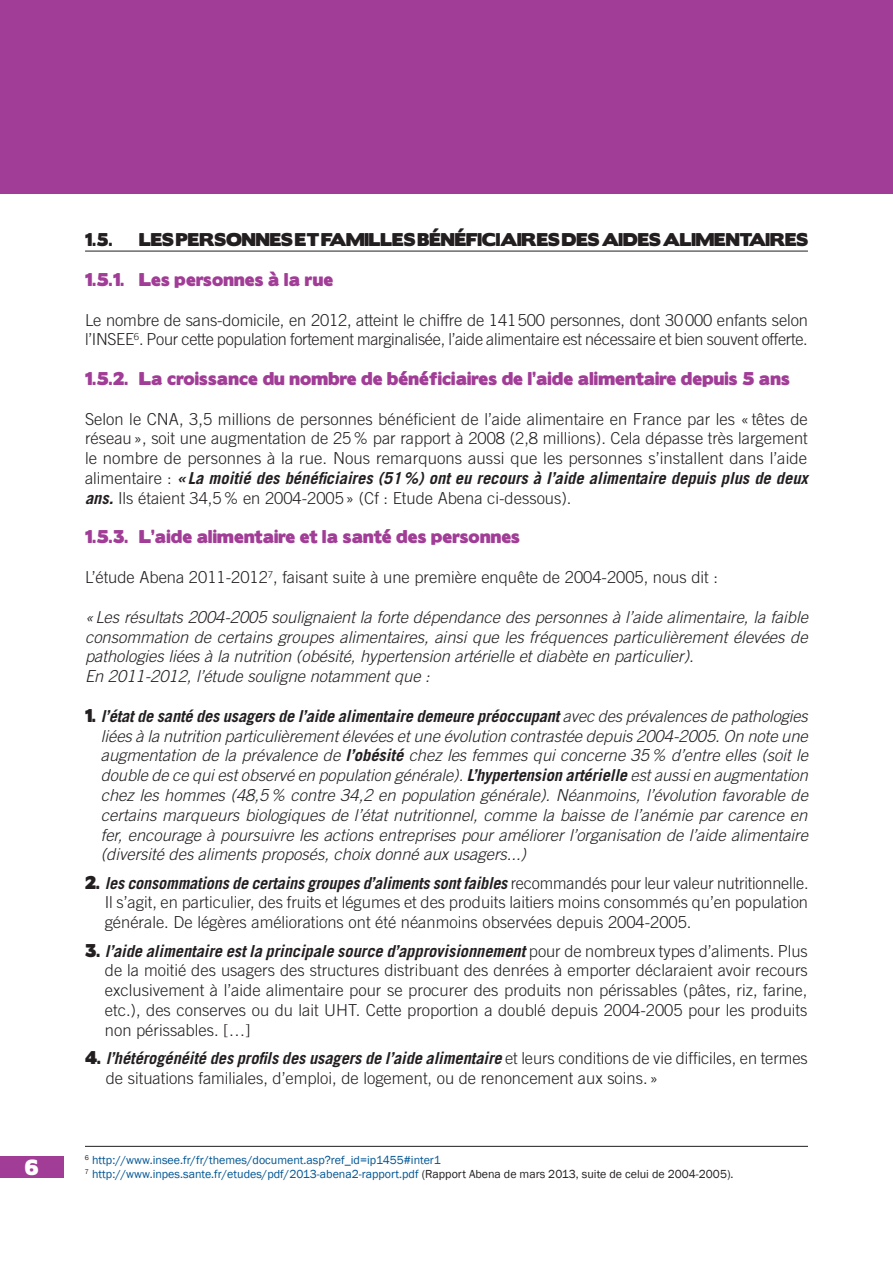
<style>
.page{position:relative;width:893px;height:1263px;background:#fff}
.page>*{position:absolute;margin:0;border:0;box-sizing:border-box;transform-origin:0 0}
.t1{font:19.5px "Boris Black Bloxx";color:#fff}
.t2{font:300 16.5px/19.8px "Trade Gothic";color:#231f20;text-align:justify}
.t3{font:italic 300 16.5px/19.8px "Trade Gothic";color:#231f20}
.t4{font:16.5px "Boris Black Bloxx";letter-spacing:.01em;color:#a13d96}
.t5{font:16.5px "Boris Black Bloxx";letter-spacing:-.01em;color:#231f20}
.t6{font:12px/14.4px "Franklin Gothic";color:#005594}
.s1{font-weight:700;font-style:italic}
.s2{font-family:"Boris Black Bloxx";font-weight:400;font-style:normal}
.s3{font-weight:700}
.s4{font-family:"Boris Black Bloxx";font-weight:400}
.s5{color:#231f20}
</style>
<div class="page">
<div style="left:0;top:0;width:893px;height:193px;background:#a13d96"></div>
<div style="left:0;top:1157px;width:64px;height:21px;background:#a13d96"></div>
<hr style="left:85px;top:251px;width:723px;height:1px;background:#231f20">
<hr style="left:85px;top:1146px;width:723px;height:1px;background:#231f20">
<p class="t1" style="left:25px;top:1154px;width:15px">6</p>
<p class="t5" style="left:85px;top:229px;width:29px">1.5.</p>
<p class="t5" style="left:139px;top:229px;width:671px">LES PERSONNES ET FAMILLES BÉNÉFICIAIRES DES AIDES ALIMENTAIRES</p>
<p class="t4" style="left:85px;top:268px;width:250px">1.5.1. Les personnes à la rue</p>
<p class="t2" style="left:85px;top:311px;width:724px">Le nombre de sans-domicile, en 2012, atteint le chiffre de 141 500 personnes, dont 30 000 enfants selon l’INSEE<sup>6</sup>. Pour cette population fortement marginalisée, l’aide alimentaire est nécessaire et bien souvent offerte.</p>
<p class="t4" style="left:85px;top:367px;width:706px">1.5.2. La croissance du nombre de bénéficiaires de l’aide alimentaire depuis 5 ans</p>
<p class="t2" style="left:85px;top:410px;width:724px">Selon le CNA, 3,5 millions de personnes bénéficient de l’aide alimentaire en France par les « têtes de réseau », soit une augmentation de 25 % par rapport à 2008 (2,8 millions). Cela dépasse très largement le nombre de personnes à la rue. Nous remarquons aussi que les personnes s’installent dans l’aide alimentaire : <span class="s1">« La moitié des bénéficiaires (51 %) ont eu recours à l’aide alimentaire depuis plus de deux ans.</span> Ils étaient 34,5 % en 2004-2005 » (Cf : Etude Abena ci-dessous).</p>
<p class="t4" style="left:85px;top:526px;width:436px">1.5.3. L’aide alimentaire et la santé des personnes</p>
<p class="t2" style="left:85px;top:569px;width:634px">L’étude Abena 2011-2012<sup>7</sup>, faisant suite à une première enquête de 2004-2005, nous dit :</p>
<p class="t3" style="left:85px;top:608px;width:724px">« Les résultats 2004-2005 soulignaient la forte dépendance des personnes à l’aide alimentaire, la faible consommation de certains groupes alimentaires, ainsi que les fréquences particulièrement élevées de pathologies liées à la nutrition (obésité, hypertension artérielle et diabète en particulier).<br>En 2011-2012, l’étude souligne notamment que :</p>
<p class="t3" style="left:101px;top:707px;width:709px;text-align:justify;text-indent:-16px"><span class="s2">1.</span> <span class="s3">l’état de santé des usagers de l’aide alimentaire demeure préoccupant</span> avec des prévalences de pathologies liées à la nutrition particulièrement élevées et une évolution contrastée depuis 2004-2005. On note une augmentation de la prévalence de <span class="s3">l’obésité</span> chez les femmes qui concerne 35 % d’entre elles (soit le double de ce qui est observé en population générale). <span class="s3">L’hypertension artérielle</span> est aussi en augmentation chez les hommes (48,5 % contre 34,2 en population générale). Néanmoins, l’évolution favorable de certains marqueurs biologiques de l’état nutritionnel, comme la baisse de l’anémie par carence en fer, encourage à poursuivre les actions entreprises pour améliorer l’organisation de l’aide alimentaire (diversité des aliments proposés, choix donné aux usagers...)</p>
<p class="t2" style="left:105px;top:874px;width:705px;text-indent:-20px"><span class="s4">2.</span> <span class="s1">les consommations de certains groupes d’aliments sont faibles</span> recommandés pour leur valeur nutritionnelle.<br>Il s’agit, en particulier, des fruits et légumes et des produits laitiers moins consommés qu’en population générale. De légères améliorations ont été néanmoins observées depuis 2004-2005.</p>
<p class="t2" style="left:105px;top:942px;width:704px;text-indent:-20px"><span class="s4">3.</span> <span class="s1">l’aide alimentaire est la principale source d’approvisionnement</span> pour de nombreux types d’aliments. Plus de la moitié des usagers des structures distribuant des denrées à emporter déclaraient avoir recours exclusivement à l’aide alimentaire pour se procurer des produits non périssables (pâtes, riz, farine, etc.), des conserves ou du lait UHT. Cette proportion a doublé depuis 2004-2005 pour les produits non périssables. […]</p>
<p class="t2" style="left:106px;top:1050px;width:703px;text-indent:-21px"><span class="s4">4.</span> <span class="s1">l’hétérogénéité des profils des usagers de l’aide alimentaire</span> et leurs conditions de vie difficiles, en termes de situations familiales, d’emploi, de logement, ou de renoncement aux soins. »</p>
<p class="t6" style="left:85px;top:1153px;width:650px"><sup>6</sup> http://www.insee.fr/fr/themes/document.asp?ref_id=ip1455#inter1<br><sup>7</sup> http://www.inpes.sante.fr/etudes/pdf/2013-abena2-rapport.pdf <span class="s5">(Rapport Abena de mars 2013, suite de celui de 2004-2005).</span></p>
</div>
